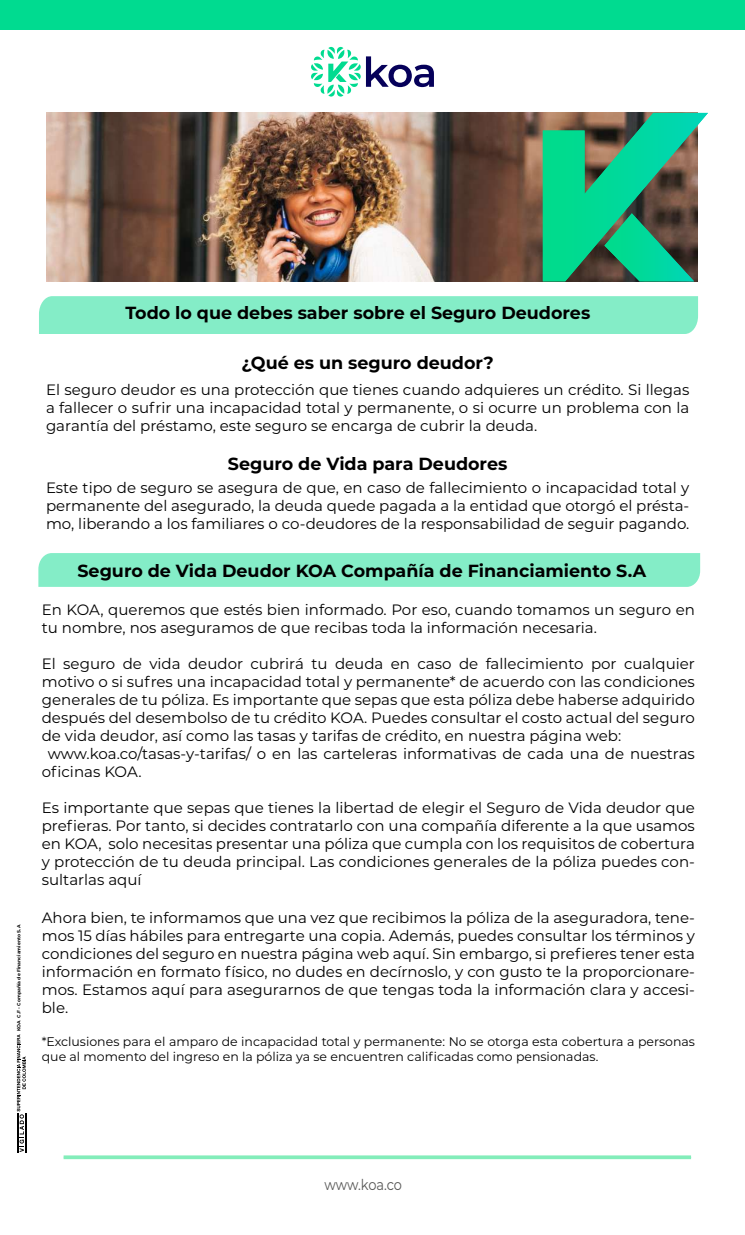
<style>
.page{position:relative;width:745px;height:1235px;background:#fff}
.page>*{position:absolute;margin:0;border:0;box-sizing:border-box;transform-origin:0 0}
.t1{font:700 17.5px "Montserrat";color:#000}
.t2{font:15px/18px "Montserrat";color:#000;text-align:justify}
.t3{font:15px "Montserrat";letter-spacing:-.005em;color:#575756;scale:.86 1}
.t4{font:12.5px/15px "Montserrat";color:#000}
.t5{font:700 4.62px "Montserrat";color:#000}
</style>
<div class="page">
<div style="left:0;top:0;width:744px;height:30px;background:#00db90"></div>
<hr style="left:63px;top:1155px;width:627px;height:3px;background:#00db72">
<svg style="left:366px;top:56px;width:67px;height:31px"></svg>
<svg style="left:311px;top:47px;width:49px;height:50px"></svg>
<svg style="left:17px;top:1034px;width:9px;height:117px"></svg>
<hr style="left:17px;top:1113px;width:1px;height:39px;background:#000">
<hr style="left:25px;top:1113px;width:1px;height:39px;background:#000">
<img style="left:46px;top:112px;width:651px;height:169px">
<div style="left:39px;top:296px;width:658px;height:38px;background:#84edc7"></div>
<div style="left:38px;top:553px;width:661px;height:33px;background:#84edc7"></div>
<img style="left:42px;top:554px;width:13px;height:15px">
<img style="left:41px;top:581px;width:13px;height:6px">
<svg style="left:542px;top:113px;width:165px;height:168px;background:#35a379"></svg>
<p class="t5" style="left:16px;top:1030px;width:108px;rotate:-90deg">KOA C.F - Compañía de Financiamiento S.A</p>
<p class="t1" style="left:125px;top:300px;width:466px">Todo lo que debes saber sobre el Seguro Deudores</p>
<p class="t1" style="left:241px;top:350px;width:253px">¿Qué es un seguro deudor?</p>
<p class="t2" style="left:46px;top:380px;width:644px">El seguro deudor es una protección que tienes cuando adquieres un crédito. Si llegas a fallecer o sufrir una incapacidad total y permanente, o si ocurre un problema con la garantía del préstamo, este seguro se encarga de cubrir la deuda.</p>
<p class="t1" style="left:228px;top:451px;width:281px">Seguro de Vida para Deudores</p>
<p class="t2" style="left:46px;top:478px;width:644px">Este tipo de seguro se asegura de que, en caso de fallecimiento o incapacidad total y permanente del asegurado, la deuda quede pagada a la entidad que otorgó el présta&shy;mo, liberando a los familiares o co-deudores de la responsabilidad de seguir pagando.</p>
<p class="t1" style="left:77px;top:557px;width:570px">Seguro de Vida Deudor KOA Compañía de Financiamiento S.A</p>
<p class="t2" style="left:42px;top:600px;width:654px">En KOA, queremos que estés bien informado. Por eso, cuando tomamos un seguro en tu nombre, nos aseguramos de que recibas toda la información necesaria.</p>
<p class="t2" style="left:42px;top:654px;width:654px">El seguro de vida deudor cubrirá tu deuda en caso de fallecimiento por cualquier</p>
<p class="t2" style="left:42px;top:672px;width:654px">motivo o si sufres una incapacidad total y permanente* de acuerdo con las condiciones</p>
<p class="t2" style="left:42px;top:690px;width:654px">generales de tu póliza. Es importante que sepas que esta póliza debe haberse adquirido</p>
<p class="t2" style="left:42px;top:708px;width:654px">después del desembolso de tu crédito KOA. Puedes consultar el costo actual del seguro</p>
<p class="t2" style="left:42px;top:726px;width:580px">de vida deudor, así como las tasas y tarifas de crédito, en nuestra página web:</p>
<p class="t2" style="left:48px;top:744px;width:648px">www.koa.co/tasas-y-tarifas/ o en las carteleras informativas de cada una de nuestras</p>
<p class="t2" style="left:42px;top:762px;width:101px">oficinas KOA.</p>
<p class="t2" style="left:42px;top:798px;width:654px">Es importante que sepas que tienes la libertad de elegir el Seguro de Vida deudor que prefieras. Por tanto, si decides contratarlo con una compañía diferente a la que usamos en KOA, solo necesitas presentar una póliza que cumpla con los requisitos de cobertura y protección de tu deuda principal. Las condiciones generales de la póliza puedes con&shy;sultarlas aquí</p>
<p class="t2" style="left:42px;top:907px;width:654px">Ahora bien, te informamos que una vez que recibimos la póliza de la aseguradora, tene&shy;mos 15 días hábiles para entregarte una copia. Además, puedes consultar los términos y condiciones del seguro en nuestra página web aquí. Sin embargo, si prefieres tener esta información en formato físico, no dudes en decírnoslo, y con gusto te la proporcionare&shy;mos. Estamos aquí para asegurarnos de que tengas toda la información clara y accesi&shy;ble.</p>
<p class="t4" style="left:42px;top:1033px;width:654px">*Exclusiones para el amparo de incapacidad total y permanente: No se otorga esta cobertura a personas que al momento del ingreso en la póliza ya se encuentren calificadas como pensionadas.</p>
<p class="t3" style="left:324px;top:1173px;width:92px">www.koa.co</p>
</div>
